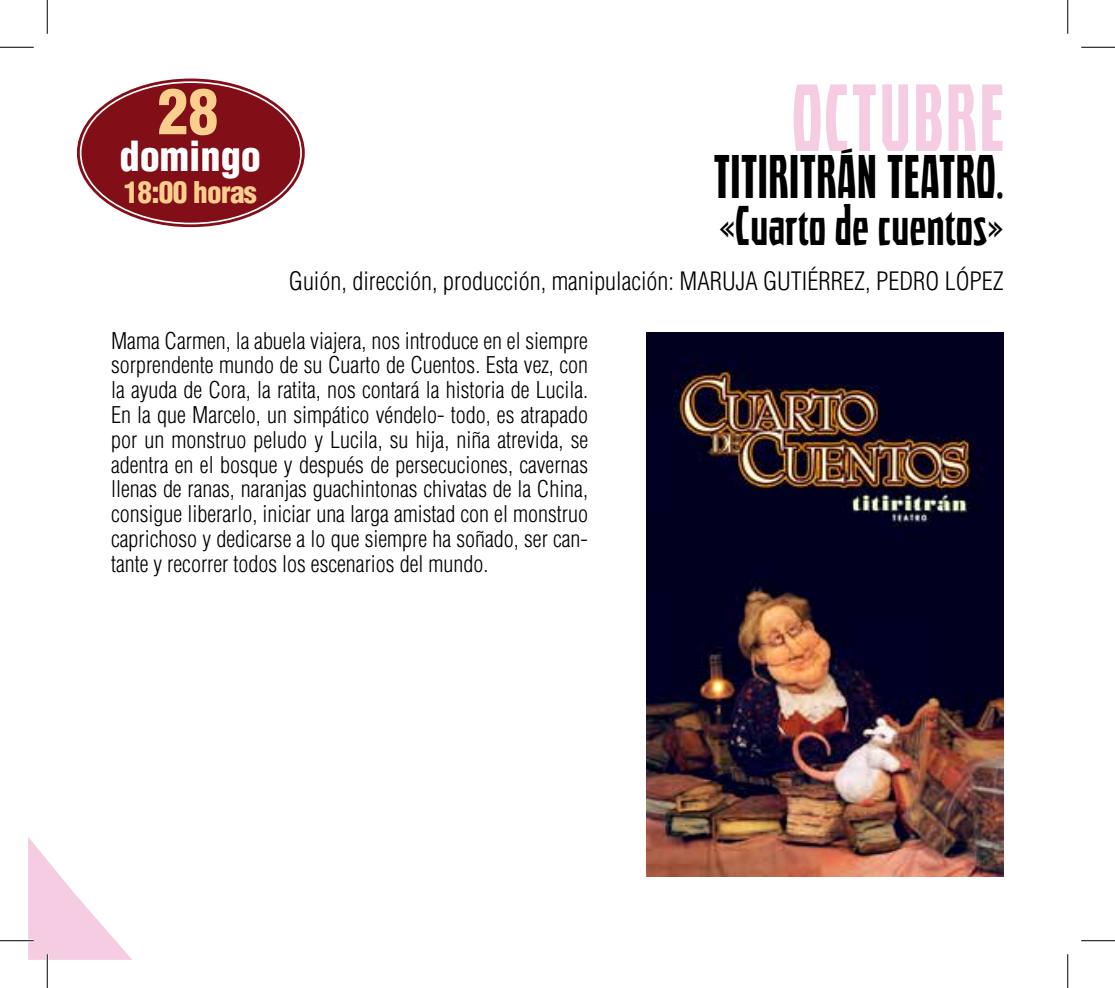
<style>
.page{position:relative;width:1115px;height:988px;background:#fff}
.page>*{position:absolute;margin:0;border:0;box-sizing:border-box;transform-origin:0 0}
.t1{font:76.5px "Quasix";letter-spacing:.05em;color:#f5cce1}
.t2{font:900 condensed 60.75px "Helvetica LT Std";color:#facf8e}
.t3{font:49.5px "Quasix";letter-spacing:.025em;color:#000}
.t4{font:45px "Quasix";letter-spacing:.025em;color:#000}
.t5{font:900 condensed 40.5px "Helvetica LT Std";color:#fff}
.t6{font:900 condensed 29.25px "Helvetica LT Std";letter-spacing:-.025em;color:#facf8e}
.t7{font:300 condensed 24.75px "Helvetica LT Std";color:#000}
.t8{font:300 condensed 22.5px/24.8px "Helvetica LT Std";color:#000;text-align:justify}
.s1{font-size:45px}
</style>
<div class="page">
<div style="left:77px;top:79px;width:228px;height:148px;background:#820e18;border-radius:50%"></div>
<img style="left:647px;top:332px;width:357px;height:544px">
<svg style="left:28px;top:837px;width:103px;height:122px"></svg>
<hr style="left:0;top:939px;width:34px;height:3px;background:#fff">
<hr style="left:46px;top:954px;width:3px;height:33px;background:#fff">
<hr style="left:0;top:47px;width:34px;height:1px;background:#000">
<hr style="left:1081px;top:47px;width:34px;height:1px;background:#000">
<hr style="left:0;top:940px;width:34px;height:1px;background:#000">
<hr style="left:1081px;top:940px;width:34px;height:1px;background:#000">
<hr style="left:47px;top:0;width:1px;height:34px;background:#000">
<hr style="left:47px;top:954px;width:1px;height:33px;background:#000">
<hr style="left:1067px;top:0;width:1px;height:34px;background:#000">
<hr style="left:1067px;top:954px;width:1px;height:33px;background:#000">
<h2 class="t2" style="left:158px;top:73px;width:62px">28</h2>
<h3 class="t5" style="left:119px;top:131px;width:143px">domingo</h3>
<h3 class="t6" style="left:124px;top:174px;width:135px">18:00 horas</h3>
<h1 class="t1" style="left:793px;top:74px;width:212px">OCTUBRE</h1>
<h3 class="t3" style="left:714px;top:148px;width:291px">TITIRITRÁN TEATRO<span class="s1">.</span></h3>
<h3 class="t4" style="left:719px;top:200px;width:287px">«Cuarto de cuentos»</h3>
<p class="t7" style="left:289px;top:266px;width:716px">Guión, dirección, producción, manipulación: MARUJA GUTIÉRREZ, PEDRO LÓPEZ</p>
<p class="t8" style="left:111px;top:328px;width:479px">Mama Carmen, la abuela viajera, nos introduce en el siempre sorprendente mundo de su Cuarto de Cuentos. Esta vez, con la ayuda de Cora, la ratita, nos contará la historia de Lucila.<br>En la que Marcelo, un simpático véndelo- todo, es atrapado por un monstruo peludo y Lucila, su hija, niña atrevida, se adentra en el bosque y después de persecuciones, cavernas llenas de ranas, naranjas guachintonas chivatas de la China, consigue liberarlo, iniciar una larga amistad con el monstruo caprichoso y dedicarse a lo que siempre ha soñado, ser can&shy;tante y recorrer todos los escenarios del mundo.</p>
</div>
